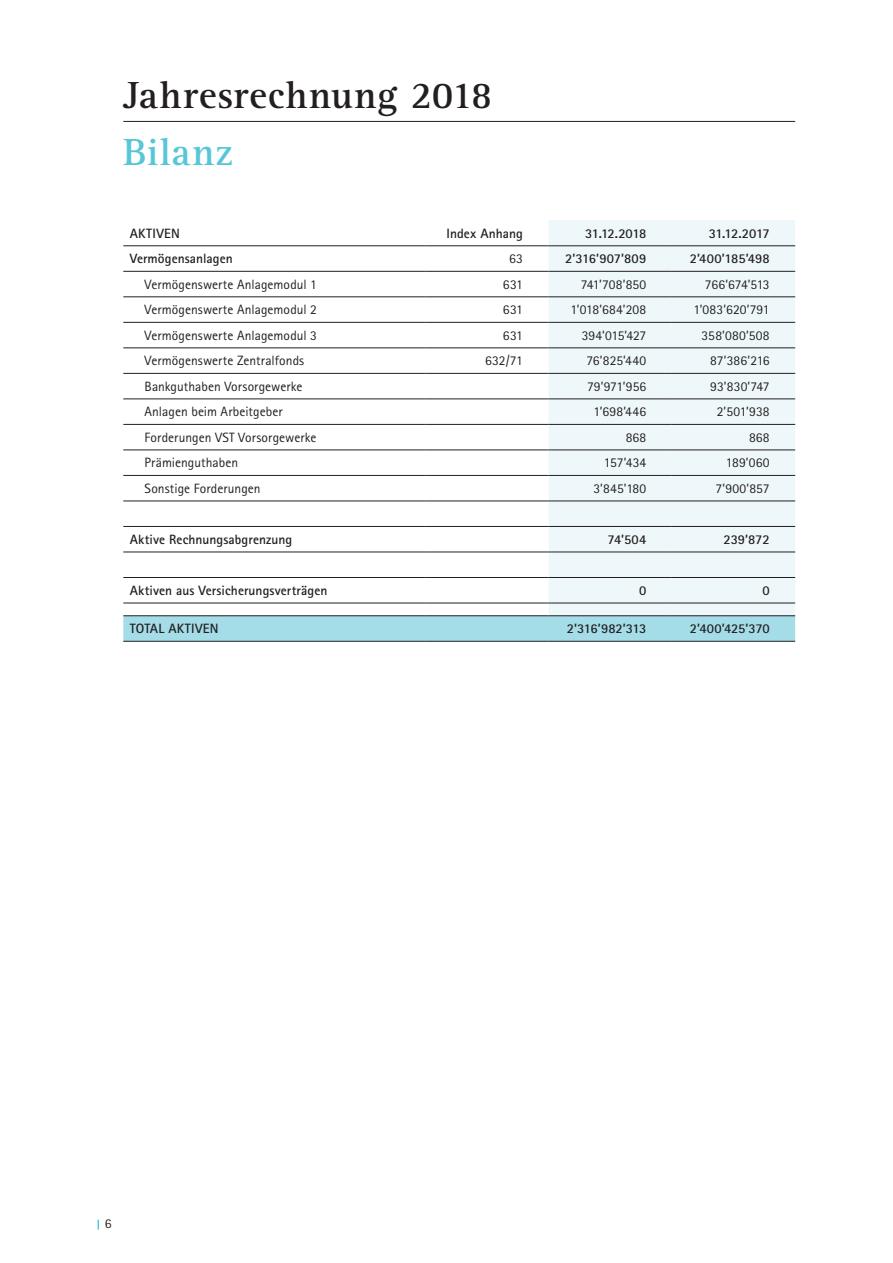
<style>
.page{position:relative;width:893px;height:1263px;background:#fff}
.page>*{position:absolute;margin:0;border:0;box-sizing:border-box;transform-origin:0 0}
._00_Titel{font:700 39px "Rotis Serif Pro";letter-spacing:.015em;color:#231f20}
._00_Titel-2{font:700 39px "Rotis Serif Pro";letter-spacing:.025em;color:#57c7d8}
.Fliess_Tab_Zahlen{font:13.5px "Rotis Sans Serif Pro";letter-spacing:.005em;color:#231f20}
.Fliess_Tab_Zahlen-2{font:700 13.5px "Rotis Sans Serif Pro";letter-spacing:.005em;color:#231f20}
.Fliess_Tab_Zahlen-3{font:700 13.5px "Rotis Sans Serif Pro";letter-spacing:-.045em;color:#231f20}
.Fliess_Tab_Zahlen-4{font:700 13.5px "Rotis Sans Serif Pro";letter-spacing:-.015em;color:#231f20}
.Fliess_Tab_Zahlen-5{font:13.5px "Rotis Sans Serif Pro";letter-spacing:-.03em;color:#231f20}
</style>
<div class="page">
<hr style="left:123px;top:121px;width:672px;height:1px;background:#231f20">
<div style="left:549px;top:220px;width:246px;height:395px;background:#eef8fa"></div>
<svg style="left:123px;top:616px;width:672px;height:25px;background:#a1d8e4"></svg>
<hr style="left:123px;top:297px;width:302px;height:1px;background:#231f20">
<hr style="left:425px;top:297px;width:124px;height:1px;background:#231f20">
<hr style="left:549px;top:297px;width:123px;height:1px;background:#231f20">
<hr style="left:672px;top:297px;width:123px;height:1px;background:#231f20">
<hr style="left:123px;top:322px;width:302px;height:1px;background:#231f20">
<hr style="left:425px;top:322px;width:124px;height:1px;background:#231f20">
<hr style="left:549px;top:322px;width:123px;height:1px;background:#231f20">
<hr style="left:672px;top:322px;width:123px;height:1px;background:#231f20">
<hr style="left:123px;top:348px;width:302px;height:1px;background:#231f20">
<hr style="left:425px;top:348px;width:124px;height:1px;background:#231f20">
<hr style="left:549px;top:348px;width:123px;height:1px;background:#231f20">
<hr style="left:672px;top:348px;width:123px;height:1px;background:#231f20">
<hr style="left:123px;top:373px;width:302px;height:1px;background:#231f20">
<hr style="left:425px;top:373px;width:124px;height:1px;background:#231f20">
<hr style="left:549px;top:373px;width:123px;height:1px;background:#231f20">
<hr style="left:672px;top:373px;width:123px;height:1px;background:#231f20">
<hr style="left:123px;top:399px;width:302px;height:1px;background:#231f20">
<hr style="left:425px;top:399px;width:124px;height:1px;background:#231f20">
<hr style="left:549px;top:399px;width:123px;height:1px;background:#231f20">
<hr style="left:672px;top:399px;width:123px;height:1px;background:#231f20">
<hr style="left:123px;top:424px;width:302px;height:1px;background:#231f20">
<hr style="left:425px;top:424px;width:124px;height:1px;background:#231f20">
<hr style="left:549px;top:424px;width:123px;height:1px;background:#231f20">
<hr style="left:672px;top:424px;width:123px;height:1px;background:#231f20">
<hr style="left:123px;top:450px;width:302px;height:1px;background:#231f20">
<hr style="left:425px;top:450px;width:124px;height:1px;background:#231f20">
<hr style="left:549px;top:450px;width:123px;height:1px;background:#231f20">
<hr style="left:672px;top:450px;width:123px;height:1px;background:#231f20">
<hr style="left:123px;top:475px;width:302px;height:1px;background:#231f20">
<hr style="left:425px;top:475px;width:124px;height:1px;background:#231f20">
<hr style="left:549px;top:475px;width:123px;height:1px;background:#231f20">
<hr style="left:672px;top:475px;width:123px;height:1px;background:#231f20">
<hr style="left:123px;top:501px;width:302px;height:1px;background:#231f20">
<hr style="left:425px;top:501px;width:124px;height:1px;background:#231f20">
<hr style="left:123px;top:526px;width:302px;height:1px;background:#231f20">
<hr style="left:425px;top:526px;width:124px;height:1px;background:#231f20">
<hr style="left:123px;top:245px;width:302px;height:1px;background:#231f20">
<hr style="left:425px;top:245px;width:124px;height:1px;background:#231f20">
<hr style="left:549px;top:245px;width:123px;height:1px;background:#231f20">
<hr style="left:672px;top:245px;width:123px;height:1px;background:#231f20">
<hr style="left:123px;top:615px;width:302px;height:1px;background:#231f20">
<hr style="left:425px;top:615px;width:124px;height:1px;background:#231f20">
<hr style="left:549px;top:615px;width:123px;height:1px;background:#231f20">
<hr style="left:672px;top:615px;width:123px;height:1px;background:#231f20">
<hr style="left:123px;top:641px;width:302px;height:1px;background:#231f20">
<hr style="left:425px;top:641px;width:124px;height:1px;background:#231f20">
<hr style="left:549px;top:641px;width:123px;height:1px;background:#231f20">
<hr style="left:672px;top:641px;width:123px;height:1px;background:#231f20">
<hr style="left:123px;top:271px;width:302px;height:1px;background:#231f20">
<hr style="left:425px;top:271px;width:124px;height:1px;background:#231f20">
<hr style="left:549px;top:271px;width:123px;height:1px;background:#231f20">
<hr style="left:672px;top:271px;width:123px;height:1px;background:#231f20">
<hr style="left:549px;top:552px;width:123px;height:1px;background:#231f20">
<hr style="left:672px;top:552px;width:123px;height:1px;background:#231f20">
<hr style="left:549px;top:577px;width:123px;height:1px;background:#231f20">
<hr style="left:672px;top:577px;width:123px;height:1px;background:#231f20">
<hr style="left:123px;top:603px;width:302px;height:1px;background:#231f20">
<hr style="left:425px;top:603px;width:124px;height:1px;background:#231f20">
<hr style="left:549px;top:603px;width:123px;height:1px;background:#231f20">
<hr style="left:672px;top:603px;width:123px;height:1px;background:#231f20">
<hr style="left:123px;top:552px;width:302px;height:1px;background:#231f20">
<hr style="left:425px;top:552px;width:124px;height:1px;background:#231f20">
<hr style="left:123px;top:577px;width:302px;height:1px;background:#231f20">
<hr style="left:425px;top:577px;width:124px;height:1px;background:#231f20">
<hr style="left:549px;top:501px;width:123px;height:1px;background:#231f20">
<hr style="left:672px;top:501px;width:123px;height:1px;background:#231f20">
<hr style="left:549px;top:526px;width:123px;height:1px;background:#231f20">
<hr style="left:672px;top:526px;width:123px;height:1px;background:#231f20">
<p class="_00_Titel" style="left:123px;top:71px;width:371px">Jahresrechnung 2018</p>
<p class="_00_Titel-2" style="left:123px;top:128px;width:111px">Bilanz</p>
<p class="Fliess_Tab_Zahlen-2" style="left:130px;top:225px;width:52px">AKTIVEN</p>
<p class="Fliess_Tab_Zahlen-2" style="left:447px;top:225px;width:78px">Index Anhang</p>
<p class="Fliess_Tab_Zahlen-2" style="left:585px;top:225px;width:63px">31.12.2018</p>
<p class="Fliess_Tab_Zahlen-2" style="left:709px;top:225px;width:62px">31.12.2017</p>
<p class="Fliess_Tab_Zahlen-2" style="left:130px;top:250px;width:105px">Vermögensanlagen</p>
<p class="Fliess_Tab_Zahlen" style="left:509px;top:251px;width:15px">63</p>
<p class="Fliess_Tab_Zahlen-2" style="left:565px;top:250px;width:83px">2’316’907’809</p>
<p class="Fliess_Tab_Zahlen-2" style="left:690px;top:250px;width:81px">2’400’185’498</p>
<p class="Fliess_Tab_Zahlen" style="left:145px;top:276px;width:174px">Vermögenswerte Anlagemodul 1</p>
<p class="Fliess_Tab_Zahlen" style="left:503px;top:276px;width:22px">631</p>
<p class="Fliess_Tab_Zahlen" style="left:581px;top:276px;width:67px">741’708’850</p>
<p class="Fliess_Tab_Zahlen-5" style="left:705px;top:276px;width:66px">766’674’513</p>
<p class="Fliess_Tab_Zahlen" style="left:145px;top:302px;width:174px">Vermögenswerte Anlagemodul 2</p>
<p class="Fliess_Tab_Zahlen" style="left:503px;top:302px;width:22px">631</p>
<p class="Fliess_Tab_Zahlen" style="left:570px;top:302px;width:77px">1’018’684’208</p>
<p class="Fliess_Tab_Zahlen" style="left:693px;top:302px;width:78px">1’083’620’791</p>
<p class="Fliess_Tab_Zahlen" style="left:145px;top:327px;width:174px">Vermögenswerte Anlagemodul 3</p>
<p class="Fliess_Tab_Zahlen" style="left:503px;top:327px;width:22px">631</p>
<p class="Fliess_Tab_Zahlen" style="left:582px;top:327px;width:66px">394’015’427</p>
<p class="Fliess_Tab_Zahlen" style="left:702px;top:327px;width:70px">358’080’508</p>
<p class="Fliess_Tab_Zahlen" style="left:145px;top:353px;width:161px">Vermögenswerte Zentralfonds</p>
<p class="Fliess_Tab_Zahlen" style="left:485px;top:353px;width:39px">632/71</p>
<p class="Fliess_Tab_Zahlen" style="left:586px;top:353px;width:61px">76’825’440</p>
<p class="Fliess_Tab_Zahlen" style="left:710px;top:353px;width:61px">87’386’216</p>
<p class="Fliess_Tab_Zahlen" style="left:145px;top:378px;width:159px">Bankguthaben Vorsorgewerke</p>
<p class="Fliess_Tab_Zahlen" style="left:587px;top:378px;width:61px">79’971’956</p>
<p class="Fliess_Tab_Zahlen" style="left:710px;top:378px;width:61px">93’830’747</p>
<p class="Fliess_Tab_Zahlen" style="left:145px;top:404px;width:140px">Anlagen beim Arbeitgeber</p>
<p class="Fliess_Tab_Zahlen" style="left:593px;top:404px;width:54px">1’698’446</p>
<p class="Fliess_Tab_Zahlen" style="left:717px;top:404px;width:54px">2’501’938</p>
<p class="Fliess_Tab_Zahlen" style="left:145px;top:429px;width:173px">Forderungen VST Vorsorgewerke</p>
<p class="Fliess_Tab_Zahlen" style="left:626px;top:429px;width:22px">868</p>
<p class="Fliess_Tab_Zahlen" style="left:749px;top:429px;width:22px">868</p>
<p class="Fliess_Tab_Zahlen" style="left:145px;top:455px;width:95px">Prämienguthaben</p>
<p class="Fliess_Tab_Zahlen" style="left:604px;top:455px;width:44px">157’434</p>
<p class="Fliess_Tab_Zahlen" style="left:726px;top:455px;width:45px">189’060</p>
<p class="Fliess_Tab_Zahlen" style="left:145px;top:480px;width:118px">Sonstige Forderungen</p>
<p class="Fliess_Tab_Zahlen" style="left:593px;top:480px;width:54px">3’845’180</p>
<p class="Fliess_Tab_Zahlen" style="left:715px;top:480px;width:56px">7’900’857</p>
<p class="Fliess_Tab_Zahlen-2" style="left:130px;top:531px;width:164px">Aktive Rechnungsabgrenzung</p>
<p class="Fliess_Tab_Zahlen-2" style="left:608px;top:531px;width:40px">74’504</p>
<p class="Fliess_Tab_Zahlen-2" style="left:723px;top:531px;width:48px">239’872</p>
<p class="Fliess_Tab_Zahlen-2" style="left:130px;top:582px;width:199px">Aktiven aus Versicherungsverträgen</p>
<p class="Fliess_Tab_Zahlen-2" style="left:639px;top:582px;width:9px">0</p>
<p class="Fliess_Tab_Zahlen-2" style="left:762px;top:582px;width:9px">0</p>
<p class="Fliess_Tab_Zahlen-2" style="left:130px;top:620px;width:90px">TOTAL AKTIVEN</p>
<p class="Fliess_Tab_Zahlen-3" style="left:567px;top:620px;width:81px">2’316’982’313</p>
<p class="Fliess_Tab_Zahlen-4" style="left:690px;top:620px;width:81px">2’400’425’370</p>
<p class="Fliess_Tab_Zahlen" style="left:105px;top:1215px;width:8px">6</p>
</div>
